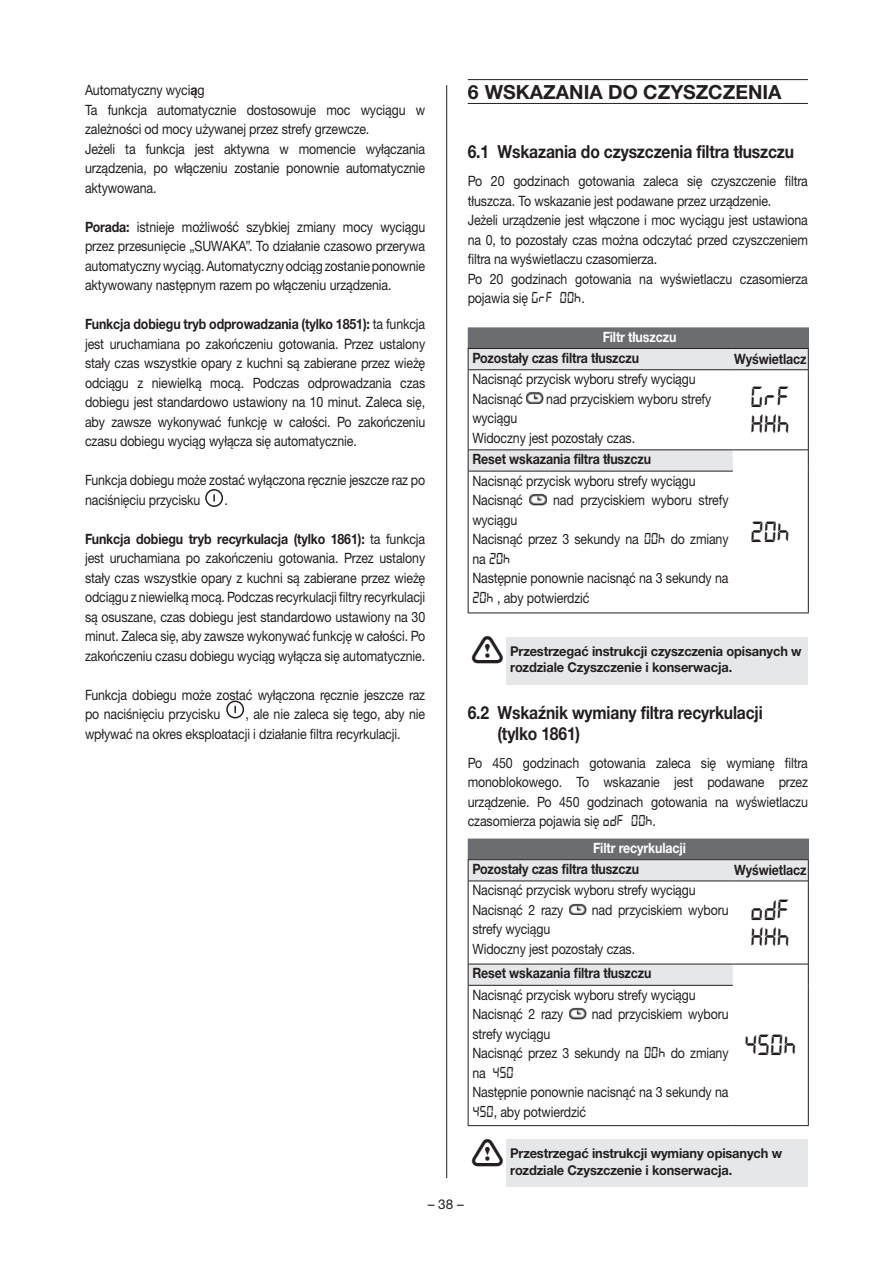
<style>
.page{position:relative;width:893px;height:1263px;background:#fff}
.page>*{position:absolute;margin:0;border:0;box-sizing:border-box;transform-origin:0 0}
.t1{font:26.25px/27px "Segment 7 Standard";letter-spacing:-.01em;color:#231f20;scale:.87 1}
.t2{font:700 19.5px "Helvetica Neue LTW1 G";color:#231f20}
.t3{font:700 18px/21px "Helvetica Neue LTW1 G";letter-spacing:-.01em;color:#231f20;scale:.87 1}
.t4{font:14.25px/19.5px "Helvetica Neue LTW1 G";letter-spacing:-.01em;color:#231f20;scale:.87 1}
.t5{font:700 14.25px "Helvetica Neue LTW1 G";letter-spacing:-.01em;color:#231f20;scale:.87 1}
.t6{font:700 14.25px "Helvetica Neue LT Std";letter-spacing:-.01em;color:#fff;scale:.87 1}
.t7{font:700 14.25px "Helvetica Neue LT Std";letter-spacing:-.01em;color:#231f20;scale:.87 1}
.t8{font:14.25px "Helvetica Neue LT Std";letter-spacing:-.01em;color:#231f20;scale:.87 1}
.t9{font:14.25px "Segment 7 Standard";letter-spacing:-.01em;color:#231f20;scale:.87 1}
.t10{font:700 13.5px/16.5px "Helvetica Neue LTW1 G";letter-spacing:-.01em;color:#231f20;scale:.95 1}
.t11{font:13.5px "Helvetica Neue LT Std";color:#231f20}
.s1{font-family:"Helvetica Neue LTW1 G";font-weight:700}
.s2{font-weight:700}
.s3{font-family:"Segment 7 Standard"}
.s4{font-family:"Helvetica Neue LT Std"}
.s5{font-family:"Helvetica Neue LTW1 G"}
</style>
<div class="page">
<hr style="left:446px;top:85px;width:1px;height:1093px;background:#231f20">
<svg style="left:205px;top:489px;width:18px;height:18px"></svg>
<svg style="left:226px;top:700px;width:18px;height:18px"></svg>
<hr style="left:468px;top:79px;width:340px;height:1px;background:#231f20">
<hr style="left:468px;top:103px;width:340px;height:1px;background:#231f20">
<div style="left:468px;top:327px;width:341px;height:21px;background:#6c6d70"></div>
<div style="left:506px;top:638px;width:302px;height:47px;background:#e6e7e9"></div>
<div style="left:468px;top:838px;width:341px;height:21px;background:#6c6d70"></div>
<div style="left:506px;top:1140px;width:302px;height:47px;background:#e6e7e9"></div>
<svg style="left:468px;top:349px;width:341px;height:122px"></svg>
<hr style="left:468px;top:471px;width:1px;height:142px;background:#231f20">
<hr style="left:808px;top:471px;width:1px;height:142px;background:#231f20">
<hr style="left:733px;top:613px;width:76px;height:1px;background:#231f20">
<hr style="left:468px;top:348px;width:265px;height:1px;background:#231f20">
<hr style="left:733px;top:348px;width:76px;height:1px;background:#231f20">
<hr style="left:468px;top:369px;width:265px;height:1px;background:#231f20">
<hr style="left:733px;top:369px;width:75px;height:1px;background:#231f20">
<hr style="left:468px;top:450px;width:265px;height:1px;background:#231f20">
<hr style="left:733px;top:450px;width:75px;height:1px;background:#231f20">
<hr style="left:468px;top:471px;width:265px;height:1px;background:#231f20">
<hr style="left:468px;top:613px;width:265px;height:1px;background:#231f20">
<img style="left:526px;top:392px;width:17px;height:12px">
<img style="left:530px;top:493px;width:17px;height:12px">
<svg style="left:468px;top:860px;width:341px;height:125px"></svg>
<hr style="left:468px;top:985px;width:1px;height:140px;background:#231f20">
<hr style="left:808px;top:985px;width:1px;height:140px;background:#231f20">
<hr style="left:733px;top:1125px;width:76px;height:1px;background:#231f20">
<hr style="left:468px;top:859px;width:265px;height:1px;background:#231f20">
<hr style="left:733px;top:859px;width:76px;height:1px;background:#231f20">
<hr style="left:468px;top:881px;width:265px;height:1px;background:#231f20">
<hr style="left:733px;top:881px;width:75px;height:1px;background:#231f20">
<hr style="left:468px;top:964px;width:265px;height:1px;background:#231f20">
<hr style="left:733px;top:964px;width:75px;height:1px;background:#231f20">
<hr style="left:468px;top:985px;width:265px;height:1px;background:#231f20">
<hr style="left:468px;top:1125px;width:265px;height:1px;background:#231f20">
<img style="left:569px;top:903px;width:17px;height:12px">
<img style="left:569px;top:1007px;width:17px;height:12px">
<p class="t8" style="left:85px;top:82px;width:139px">Automatyczny wyci<span class="s1">ą</span>g</p>
<p class="t4" style="left:85px;top:100px;width:393px">Ta funkcja automatycznie dostosowuje moc wyciągu w zależności od mocy używanej przez strefy grzewcze.<br>Jeżeli ta funkcja jest aktywna w momencie wyłączania urządzenia, po włączeniu zostanie ponownie automatycznie aktywowana.</p>
<p class="t4" style="left:85px;top:217px;width:393px;text-align:justify"><span class="s2">Porada:</span> istnieje możliwość szybkiej zmiany mocy wyciągu przez przesunięcie „SUWAKA”. To działanie czasowo przerywa automatyczny wyciąg. Automatyczny odciąg zostanie ponownie aktywowany następnym razem po włączeniu urządzenia.</p>
<p class="t4" style="left:85px;top:314px;width:393px;text-align:justify"><span class="s2">Funkcja dobiegu tryb odprowadzania (tylko 1851):</span> ta funkcja jest uruchamiana po zakończeniu gotowania. Przez ustalony stały czas wszystkie opary z kuchni są zabierane przez wieżę odciągu z niewielką mocą. Podczas odprowadzania czas dobiegu jest standardowo ustawiony na 10 minut. Zaleca się, aby zawsze wykonywać funkcję w całości. Po zakończeniu czasu dobiegu wyciąg wyłącza się automatycznie.</p>
<p class="t4" style="left:85px;top:470px;width:392px">Funkcja dobiegu może zostać wyłączona ręcznie jeszcze raz po naciśnięciu przycisku</p>
<p class="t4" style="left:225px;top:490px;width:5px">.</p>
<p class="t4" style="left:85px;top:529px;width:393px;text-align:justify"><span class="s2">Funkcja dobiegu tryb recyrkulacja (tylko 1861):</span> ta funkcja jest uruchamiana po zakończeniu gotowania. Przez ustalony stały czas wszystkie opary z kuchni są zabierane przez wieżę odciągu z niewielką mocą. Podczas recyrkulacji filtry recyrkulacji są osuszane, czas dobiegu jest standardowo ustawiony na 30 minut. Zaleca się, aby zawsze wykonywać funkcję w całości. Po zakończeniu czasu dobiegu wyciąg wyłącza się automatycznie.</p>
<p class="t4" style="left:85px;top:685px;width:393px">Funkcja dobiegu może zostać wyłączona ręcznie jeszcze raz po naciśnięciu przycisku</p>
<p class="t4" style="left:85px;top:704px;width:392px;text-indent:161px">, ale nie zaleca się tego, aby nie wpływać na okres eksploatacji i działanie filtra recyrkulacji.</p>
<h2 class="t2" style="left:468px;top:80px;width:315px">6 WSKAZANIA DO CZYSZCZENIA</h2>
<p class="t3" style="left:468px;top:141px;width:377px">6.1 Wskazania do czyszczenia filtra tłuszczu</p>
<p class="t4" style="left:468px;top:171px;width:393px">Po 20 godzinach gotowania zaleca się czyszczenie filtra tłuszcza. To wskazanie jest podawane przez urządzenie.<br>Jeżeli urządzenie jest włączone i moc wyciągu jest ustawiona na 0, to pozostały czas można odczytać przed czyszczeniem filtra na wyświetlaczu czasomierza.<br>Po 20 godzinach gotowania na wyświetlaczu czasomierza pojawia się <span class="s3">GrF 00h</span><span class="s4">.</span></p>
<p class="t6" style="left:603px;top:328px;width:86px">Filtr tłuszczu</p>
<p class="t5" style="left:472px;top:349px;width:193px">Pozostały czas filtra tłuszczu</p>
<p class="t5" style="left:734px;top:350px;width:84px">Wyświetlacz</p>
<p class="t4" style="left:472px;top:369px;width:258px">Nacisnąć przycisk wyboru strefy wyciągu<br>Nacisnąć</p>
<h1 class="t1" style="left:751px;top:385px;width:47px">GrF xxh</h1>
<p class="t4" style="left:546px;top:389px;width:191px">nad przyciskiem wyboru strefy</p>
<p class="t4" style="left:472px;top:408px;width:189px">wyciągu<br>Widoczny jest pozostały czas.</p>
<p class="t5" style="left:472px;top:450px;width:207px">Reset wskazania filtra tłuszczu</p>
<p class="t4" style="left:472px;top:471px;width:258px">Nacisnąć przycisk wyboru strefy wyciągu<br>Nacisnąć</p>
<p class="t4" style="left:553px;top:490px;width:203px">nad przyciskiem wyboru strefy</p>
<p class="t4" style="left:472px;top:510px;width:296px">wyciągu<br>Nacisnąć przez 3 sekundy na <span class="s3">00h</span> do zmiany</p>
<p class="t9" style="left:472px;top:552px;width:45px"><span class="s5">na</span> 20h</p>
<p class="t4" style="left:472px;top:568px;width:296px">Następnie ponownie nacisnąć na 3 sekundy na<br><span class="s3">20h</span> , aby potwierdzić</p>
<h1 class="t1" style="left:751px;top:520px;width:47px">20h</h1>
<p class="t10" style="left:510px;top:643px;width:308px">Przestrzegać instrukcji czyszczenia opisanych w rozdziale Czyszczenie i konserwacja.</p>
<p class="t3" style="left:497px;top:702px;width:306px;text-indent:-30px">6.2 Wskaźnik wymiany filtra recyrkulacji (tylko 1861)</p>
<p class="t4" style="left:468px;top:753px;width:393px;text-align:justify">Po 450 godzinach gotowania zaleca się wymianę filtra monoblokowego. To wskazanie jest podawane przez urządzenie. Po 450 godzinach gotowania na wyświetlaczu czasomierza pojawia się <span class="s3">odF 00h</span><span class="s4">.</span></p>
<p class="t6" style="left:593px;top:839px;width:108px">Filtr recyrkulacji</p>
<p class="t5" style="left:472px;top:860px;width:193px">Pozostały czas filtra tłuszczu</p>
<p class="t5" style="left:734px;top:861px;width:84px">Wyświetlacz</p>
<p class="t4" style="left:472px;top:880px;width:258px">Nacisnąć przycisk wyboru strefy wyciągu<br>Nacisnąć 2 razy</p>
<h1 class="t1" style="left:751px;top:898px;width:47px">odF xxh</h1>
<p class="t4" style="left:592px;top:900px;width:159px">nad przyciskiem wyboru</p>
<p class="t4" style="left:472px;top:919px;width:189px">strefy wyciągu<br>Widoczny jest pozostały czas.</p>
<p class="t7" style="left:472px;top:964px;width:207px">Reset wskazania filtra tłuszczu</p>
<p class="t4" style="left:472px;top:985px;width:258px">Nacisnąć przycisk wyboru strefy wyciągu<br>Nacisnąć 2 razy</p>
<p class="t4" style="left:592px;top:1004px;width:159px">nad przyciskiem wyboru</p>
<p class="t4" style="left:472px;top:1024px;width:296px">strefy wyciągu<br>Nacisnąć przez 3 sekundy na <span class="s3">00h</span> do zmiany</p>
<p class="t9" style="left:472px;top:1066px;width:49px"><span class="s5">na</span> 450</p>
<p class="t4" style="left:472px;top:1082px;width:296px">Następnie ponownie nacisnąć na 3 sekundy na<br><span class="s3">450</span>, aby potwierdzić</p>
<p class="t10" style="left:510px;top:1145px;width:288px">Przestrzegać instrukcji wymiany opisanych w rozdziale Czyszczenie i konserwacja.</p>
<h1 class="t1" style="left:744px;top:1034px;width:62px">450h</h1>
<p class="t11" style="left:428px;top:1196px;width:38px">– 38 –</p>
</div>
